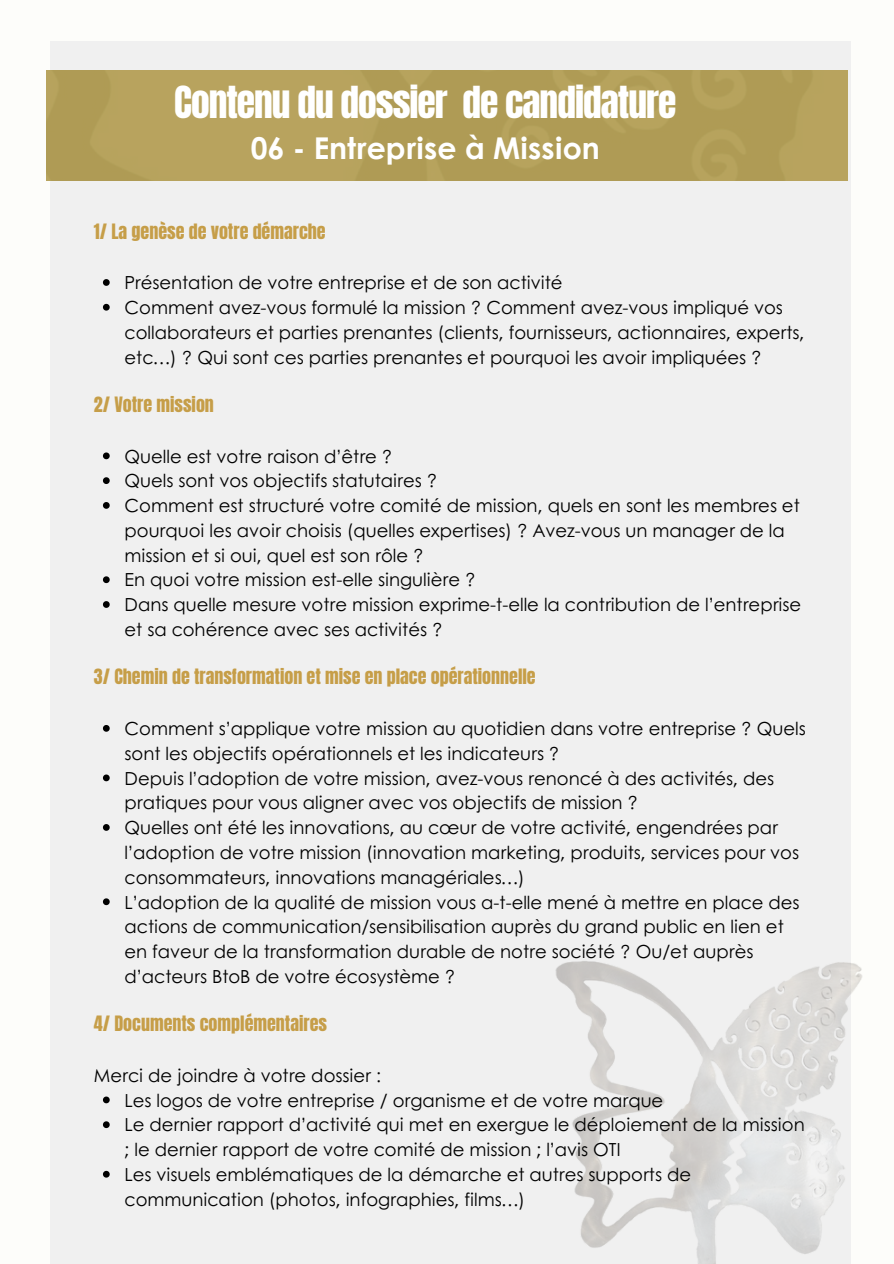
<style>
.page{position:relative;width:894px;height:1264px;background:#fff}
.page>*{position:absolute;margin:0;border:0;box-sizing:border-box;transform-origin:0 0}
.t1{font:37.5px "Anton";letter-spacing:-.025em;color:#fff}
.t2{font:700 30px "Century Gothic";color:#fff}
.t3{font:18px/24.8px "Century Gothic";color:#000}
.t4{font:18px "Anton";color:#c69e48}
</style>
<div class="page">
<div style="left:0;top:0;width:893px;height:1263px;background:#fdfdfa"></div>
<div style="left:50px;top:42px;width:800px;height:1221px;background:#f0f0f0"></div>
<img style="left:549px;top:952px;width:313px;height:311px">
<div style="left:46px;top:70px;width:800px;height:111px;background:#b19e58"></div>
<svg style="left:103px;top:279px;width:7px;height:7px"></svg>
<svg style="left:103px;top:304px;width:7px;height:6px"></svg>
<svg style="left:103px;top:452px;width:7px;height:7px"></svg>
<svg style="left:103px;top:477px;width:7px;height:7px"></svg>
<svg style="left:103px;top:502px;width:7px;height:7px"></svg>
<svg style="left:103px;top:576px;width:7px;height:7px"></svg>
<svg style="left:103px;top:601px;width:7px;height:7px"></svg>
<svg style="left:103px;top:725px;width:7px;height:6px"></svg>
<svg style="left:103px;top:774px;width:7px;height:7px"></svg>
<svg style="left:103px;top:824px;width:7px;height:6px"></svg>
<svg style="left:103px;top:898px;width:7px;height:7px"></svg>
<svg style="left:103px;top:1096px;width:7px;height:7px"></svg>
<svg style="left:103px;top:1121px;width:7px;height:7px"></svg>
<svg style="left:103px;top:1170px;width:7px;height:7px"></svg>
<p class="t1" style="left:174px;top:76px;width:503px">Contenu du dossier de candidature</p>
<p class="t2" style="left:250px;top:125px;width:350px">06 - Entreprise à Mission</p>
<p class="t4" style="left:94px;top:218px;width:233px">1/ La genèse de votre démarche</p>
<p class="t3" style="left:124px;top:269px;width:439px">Présentation de votre entreprise et de son activité</p>
<p class="t3" style="left:124px;top:294px;width:681px">Comment avez-vous formulé la mission ? Comment avez-vous impliqué vos collaborateurs et parties prenantes (clients, fournisseurs, actionnaires, experts, etc…) ? Qui sont ces parties prenantes et pourquoi les avoir impliquées ?</p>
<p class="t4" style="left:94px;top:391px;width:121px">2/ Votre mission</p>
<p class="t3" style="left:124px;top:443px;width:269px">Quelle est votre raison d’être ?</p>
<p class="t3" style="left:124px;top:467px;width:314px">Quels sont vos objectifs statutaires ?</p>
<p class="t3" style="left:124px;top:492px;width:676px">Comment est structuré votre comité de mission, quels en sont les membres et pourquoi les avoir choisis (quelles expertises) ? Avez-vous un manager de la mission et si oui, quel est son rôle ?</p>
<p class="t3" style="left:124px;top:566px;width:352px">En quoi votre mission est-elle singulière ?</p>
<p class="t3" style="left:124px;top:591px;width:678px">Dans quelle mesure votre mission exprime-t-elle la contribution de l’entreprise et sa cohérence avec ses activités ?</p>
<p class="t4" style="left:94px;top:664px;width:443px">3/ Chemin de transformation et mise en place opérationnelle</p>
<p class="t3" style="left:124px;top:715px;width:682px">Comment s’applique votre mission au quotidien dans votre entreprise ? Quels sont les objectifs opérationnels et les indicateurs ?</p>
<p class="t3" style="left:124px;top:765px;width:651px">Depuis l’adoption de votre mission, avez-vous renoncé à des activités, des pratiques pour vous aligner avec vos objectifs de mission ?</p>
<p class="t3" style="left:124px;top:814px;width:675px">Quelles ont été les innovations, au cœur de votre activité, engendrées par l’adoption de votre mission (innovation marketing, produits, services pour vos consommateurs, innovations managériales…)</p>
<p class="t3" style="left:124px;top:888px;width:676px">L’adoption de la qualité de mission vous a-t-elle mené à mettre en place des actions de communication/sensibilisation auprès du grand public en lien et en faveur de la transformation durable de notre société ? Ou/et auprès d’acteurs BtoB de votre écosystème ?</p>
<p class="t4" style="left:94px;top:1010px;width:234px">4/ Documents complémentaires</p>
<p class="t3" style="left:94px;top:1062px;width:288px">Merci de joindre à votre dossier :</p>
<p class="t3" style="left:124px;top:1086px;width:540px">Les logos de votre entreprise / organisme et de votre marque</p>
<p class="t3" style="left:124px;top:1111px;width:681px">Le dernier rapport d’activité qui met en exergue le déploiement de la mission ; le dernier rapport de votre comité de mission ; l’avis OTI</p>
<p class="t3" style="left:124px;top:1161px;width:568px">Les visuels emblématiques de la démarche et autres supports de communication (photos, infographies, films…)</p>
</div>
